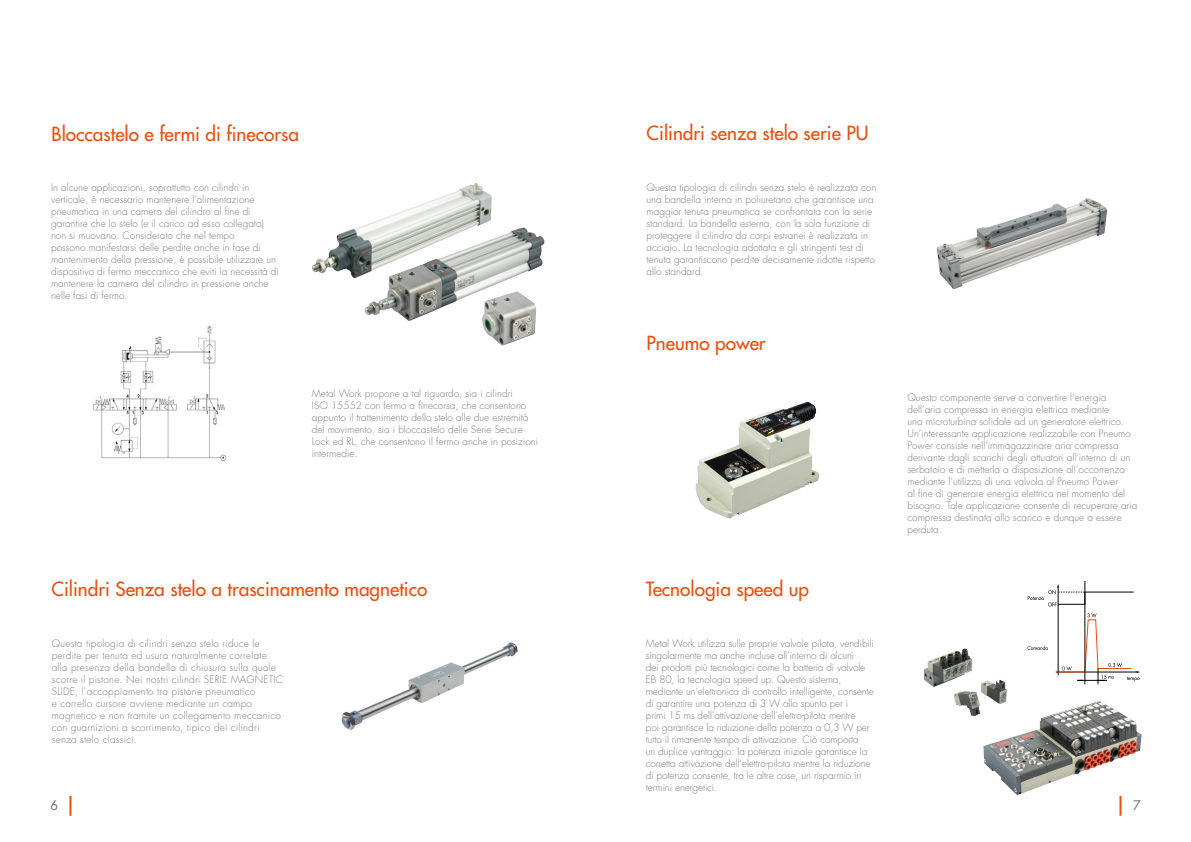
<style>
.page{position:relative;width:1191px;height:842px;background:#fff}
.page>*{position:absolute;margin:0;border:0;box-sizing:border-box;transform-origin:0 0}
.t1{font:500 19px "Futura Std";color:#e94e0f}
.t2{font:500 13px "Futura Std";color:#7c7b7b}
.t3{font:300 10px/12px "Futura Std";color:#7c7b7b}
.t4{font:300 10px/12px "Futura Std";letter-spacing:.02em;color:#7c7b7b}
</style>
<div class="page">
<hr style="left:69px;top:796px;width:2px;height:20px;background:#e94e0f">
<hr style="left:1119px;top:796px;width:2px;height:20px;background:#e94e0f">
<img style="left:936px;top:198px;width:171px;height:91px">
<img style="left:695px;top:402px;width:124px;height:116px">
<img style="left:983px;top:700px;width:158px;height:95px">
<img style="left:924px;top:649px;width:83px;height:67px">
<hr style="left:1058px;top:587px;width:1px;height:88px;background:#000">
<hr style="left:1055px;top:672px;width:82px;height:1px;background:#000">
<svg style="left:1027px;top:645px;width:21px;height:5px"></svg>
<hr style="left:1084px;top:581px;width:1px;height:103px;background:#000">
<svg style="left:1027px;top:584px;width:107px;height:22px"></svg>
<svg style="left:1057px;top:613px;width:83px;height:71px"></svg>
<img style="left:341px;top:642px;width:176px;height:88px">
<img style="left:312px;top:183px;width:180px;height:95px">
<img style="left:93px;top:325px;width:134px;height:136px">
<img style="left:364px;top:228px;width:180px;height:93px">
<img style="left:482px;top:291px;width:54px;height:55px">
<h1 class="t1" style="left:52px;top:122px;width:249px">Bloccastelo e fermi di finecorsa</h1>
<p class="t3" style="left:51px;top:182px;width:229px">In alcune applicazioni, soprattutto con cilindri in verticale, è necessario mantenere l’alimentazione pneumatica in una camera del cilindro al fine di garantire che lo stelo (e il carico ad esso collegato) non si muovano. Considerato che nel tempo<br>possono manifestarsi delle perdite anche in fase di mantenimento della pressione, è possibile utilizzare un dispositivo di fermo meccanico che eviti la necessità di mantenere la camera del cilindro in pressione anche nelle fasi di fermo.</p>
<p class="t3" style="left:312px;top:388px;width:228px">Metal Work propone a tal riguardo, sia i cilindri<br>ISO 15552 con fermo a finecorsa, che consentono appunto il trattenimento dello stelo alle due estremità del movimento, sia i bloccastelo delle Serie Secure Lock ed RL, che consentono il fermo anche in posizioni intermedie.</p>
<h1 class="t1" style="left:52px;top:577px;width:377px">Cilindri Senza stelo a trascinamento magnetico</h1>
<p class="t4" style="left:52px;top:638px;width:233px">Questa tipologia di cilindri senza stelo riduce le perdite per tenuta ed usura naturalmente correlate alla presenza della bandella di chiusura sulla quale scorre il pistone. Nei nostri cilindri SERIE MAGNETIC SLIDE, l’accoppiamento tra pistone pneumatico<br>e carrello cursore avviene mediante un campo magnetico e non tramite un collegamento meccanico con guarnizioni a scorrimento, tipico dei cilindri senza stelo classici.</p>
<h1 class="t1" style="left:646px;top:121px;width:223px">Cilindri senza stelo serie PU</h1>
<p class="t3" style="left:646px;top:182px;width:231px">Questa tipologia di cilindri senza stelo è realizzata con una bandella interna in poliuretano che garantisce una maggior tenuta pneumatica se confrontata con la serie standard. La bandella esterna, con la sola funzione di proteggere il cilindro da corpi estranei è realizzata in acciaio. La tecnologia adottata e gli stringenti test di tenuta garantiscono perdite decisamente ridotte rispetto allo standard.</p>
<h1 class="t1" style="left:646px;top:331px;width:121px">Pneumo power</h1>
<h1 class="t1" style="left:646px;top:577px;width:165px">Tecnologia speed up</h1>
<p class="t3" style="left:646px;top:638px;width:230px">Metal Work utilizza sulle proprie valvole pilota, vendibili singolarmente ma anche incluse all’interno di alcuni<br>dei prodotti più tecnologici come la batteria di valvole EB 80, la tecnologia speed up. Questo sistema, mediante un’elettronica di controllo intelligente, consente di garantire una potenza di 3 W allo spunto per i<br>primi 15 ms dell’attivazione dell’elettro-pilota mentre<br>poi garantisce la riduzione della potenza a 0,3 W per tutto il rimanente tempo di attivazione. Ciò comporta<br>un duplice vantaggio: la potenza iniziale garantisce la corretta attivazione dell’elettro-pilota mentre la riduzione di potenza consente, tra le altre cose, un risparmio in termini energetici.</p>
<p class="t3" style="left:907px;top:391px;width:231px">Questo componente serve a convertire l’energia dell’aria compressa in energia elettrica mediante<br>una microturbina solidale ad un generatore elettrico.<br>Un’interessante applicazione realizzabile con Pneumo Power consiste nell’immagazzinare aria compressa derivante dagli scarichi degli attuatori all’interno di un serbatoio e di metterla a disposizione all’occorrenza mediante l’utilizzo di una valvola al Pneumo Power<br>al fine di generare energia elettrica nel momento del bisogno. Tale applicazione consente di recuperare aria compressa destinata allo scarico e dunque a essere perduta.</p>
<h2 class="t2" style="left:50px;top:797px;width:9px">6</h2>
<h2 class="t2" style="left:1133px;top:797px;width:9px">7</h2>
</div>
